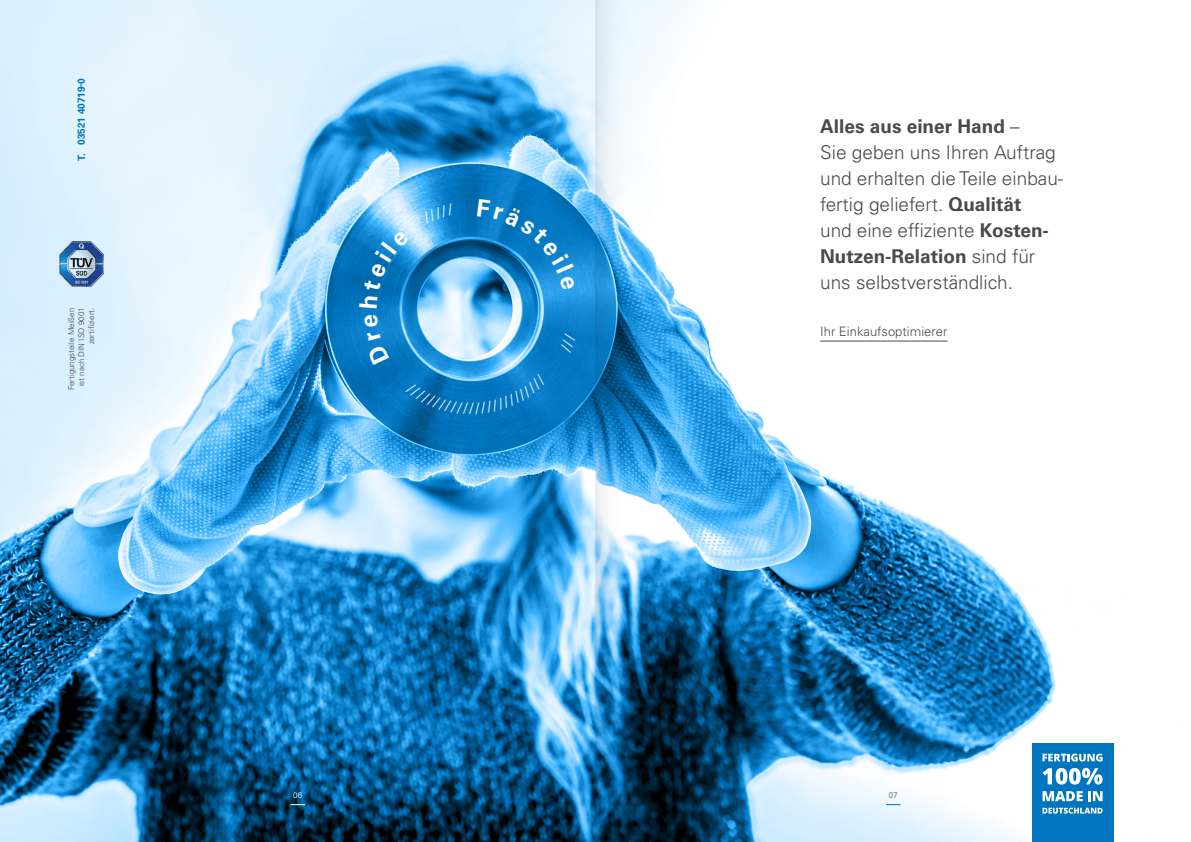
<style>
.page{position:relative;width:1191px;height:842px;background:#fff}
.page>*{position:absolute;margin:0;border:0;box-sizing:border-box;transform-origin:0 0}
.t1{font:300 19px/26px "Univers LT Pro 45";color:#4a4a49}
.t2{font:700 19px "Univers LT Pro 65";color:#4a4a49}
.t3{font:300 14px "Univers LT Pro 45";color:#fff}
.t4{font:300 13px "Univers LT Pro 45";color:#4a4a49}
.t5{font:700 10px "Univers LT Pro 65";color:#0075bf}
.t6{font:300 8px/10px "Univers LT Pro 45";color:#4a4a49;text-align:right}
.t7{font:300 8px "Univers LT Pro 45";color:#fff}
.s1{font-family:"Univers LT Pro 45";font-weight:300}
.s2{font-family:"Univers LT Pro 65";font-weight:700}
</style>
<div class="page">
<img style="left:0;top:0;width:595px;height:842px">
<svg style="left:290px;top:804px;width:15px;height:1px"></svg>
<img style="left:631px;top:0;width:483px;height:842px">
<svg style="left:886px;top:804px;width:14px;height:1px"></svg>
<div style="left:1032px;top:743px;width:81px;height:99px;background:#0075bf"></div>
<svg style="left:1042px;top:754px;width:60px;height:7px"></svg>
<svg style="left:1042px;top:768px;width:60px;height:16px"></svg>
<svg style="left:1042px;top:791px;width:40px;height:10px"></svg>
<svg style="left:1088px;top:791px;width:14px;height:10px"></svg>
<svg style="left:1042px;top:808px;width:60px;height:6px"></svg>
<hr style="left:820px;top:341px;width:127px;height:1px;background:#4a4a49">
<svg style="left:595px;top:0;width:36px;height:842px;background:#68a7d0"></svg>
<img style="left:59px;top:242px;width:45px;height:44px">
<svg style="left:475px;top:374px;width:71px;height:40px;background:#0b7ec6"></svg>
<svg style="left:405px;top:382px;width:63px;height:32px;background:#016db2"></svg>
<svg style="left:364px;top:315px;width:25px;height:50px"></svg>
<svg style="left:359px;top:230px;width:50px;height:78px;background:#0f7ec4"></svg>
<svg style="left:422px;top:204px;width:31px;height:20px"></svg>
<svg style="left:477px;top:199px;width:98px;height:92px;background:#137fc3"></svg>
<svg style="left:560px;top:333px;width:16px;height:20px"></svg>
<p class="t5" style="left:74px;top:161px;width:84px;rotate:-90deg">T. 03521 40719-0</p>
<p class="t6" style="left:66px;top:390px;width:84px;rotate:-90deg">Fertigungsteile Meißen ist nach DIN ISO 9001 zertifiziert.</p>
<p class="t7" style="left:293px;top:790px;width:10px">06</p>
<p class="t3" style="left:473px;top:419px;width:5px;rotate:-180deg">/</p>
<p class="t2" style="left:820px;top:113px;width:201px">Alles aus einer Hand <span class="s1">–</span></p>
<p class="t1" style="left:820px;top:139px;width:244px">Sie geben uns Ihren Auftrag und erhalten die Teile einbau&shy;fertig geliefert. <span class="s2">Qualität<br></span>und eine effiziente <span class="s2">Kosten-</span></p>
<p class="t2" style="left:820px;top:243px;width:217px">Nutzen-Relation <span class="s1">sind für</span></p>
<p class="t1" style="left:820px;top:269px;width:194px">uns selbstverständlich.</p>
<p class="t4" style="left:820px;top:323px;width:129px">Ihr Einkaufsoptimierer</p>
<p class="t6" style="left:888px;top:790px;width:10px">07</p>
</div>
